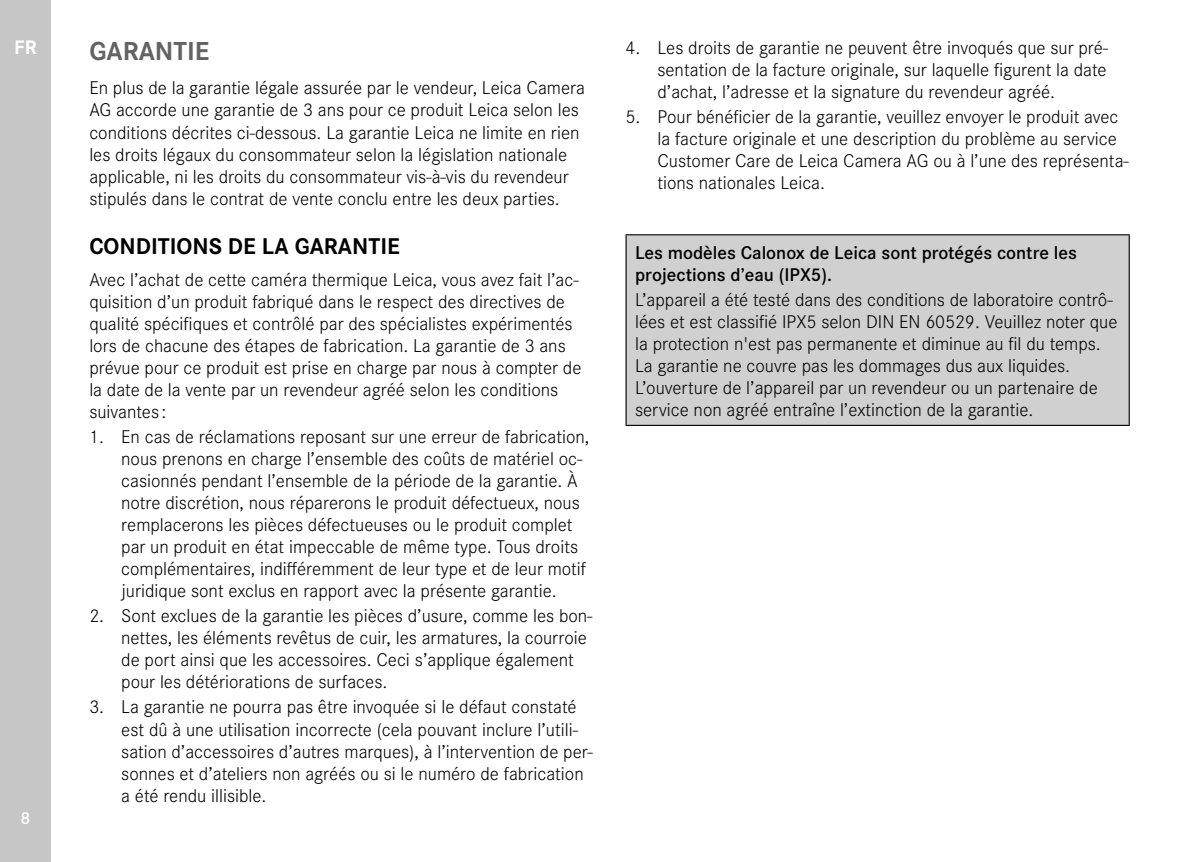
<style>
.page{position:relative;width:1200px;height:862px;background:#fff}
.page>*{position:absolute;margin:0;border:0;box-sizing:border-box;transform-origin:0 0}
.t1{font:700 27px "Corporate S";color:#646363}
.t2{font:700 23.62px "Corporate S";color:#000}
.t3{font:700 20.25px "Corporate S";color:#fff}
.t4{font:300 19.12px/22.1px "Corporate S";color:#000}
.t5{font:600 19.12px/22.1px "Corporate S";color:#000}
.t6{font:600 18px "Corporate S";color:#fff}
</style>
<div class="page">
<div style="left:0;top:0;width:51px;height:861px;background:#c6c6c6"></div>
<div style="left:626px;top:235px;width:502px;height:190px;background:#d0d0d0"></div>
<hr style="left:625px;top:234px;width:504px;height:1px;background:#000">
<hr style="left:625px;top:235px;width:1px;height:189px;background:#000">
<hr style="left:1128px;top:235px;width:1px;height:189px;background:#000">
<hr style="left:625px;top:424px;width:504px;height:1px;background:#000">
<p class="t3" style="left:14px;top:32px;width:24px">FR</p>
<p class="t6" style="left:21px;top:803px;width:11px">8</p>
<h1 class="t1" style="left:89px;top:29px;width:122px">GARANTIE</h1>
<p class="t4" style="left:89px;top:76px;width:497px">En plus de la garantie légale assurée par le vendeur, Leica Camera AG accorde une garantie de 3 ans pour ce produit Leica selon les conditions décrites ci-dessous. La garantie Leica ne limite en rien les droits légaux du consommateur selon la législation nationale applicable, ni les droits du consommateur vis-à-vis du revendeur stipulés dans le contrat de vente conclu entre les deux parties.</p>
<p class="t2" style="left:89px;top:227px;width:312px">CONDITIONS DE LA GARANTIE</p>
<p class="t4" style="left:89px;top:267px;width:493px">Avec l’achat de cette caméra thermique Leica, vous avez fait l’ac&shy;quisition d’un produit fabriqué dans le respect des directives de qualité spécifiques et contrôlé par des spécialistes expérimentés lors de chacune des étapes de fabrication. La garantie de 3 ans prévue pour ce produit est prise en charge par nous à compter de la date de la vente par un revendeur agréé selon les conditions suivantes :</p>
<p class="t4" style="left:121px;top:424px;width:469px;text-indent:-32px">1. En cas de réclamations reposant sur une erreur de fabrication, nous prenons en charge l’ensemble des coûts de matériel oc&shy;casionnés pendant l’ensemble de la période de la garantie. À notre discrétion, nous réparerons le produit défectueux, nous remplacerons les pièces défectueuses ou le produit complet par un produit en état impeccable de même type. Tous droits complémentaires, indifféremment de leur type et de leur motif juridique sont exclus en rapport avec la présente garantie.</p>
<p class="t4" style="left:121px;top:603px;width:473px;text-indent:-32px">2. Sont exclues de la garantie les pièces d’usure, comme les bon&shy;nettes, les éléments revêtus de cuir, les armatures, la courroie de port ainsi que les accessoires. Ceci s’applique également pour les détériorations de surfaces.</p>
<p class="t4" style="left:121px;top:694px;width:473px;text-indent:-32px">3. La garantie ne pourra pas être invoquée si le défaut constaté est dû à une utilisation incorrecte (cela pouvant inclure l’utili&shy;sation d’accessoires d’autres marques), à l’intervention de per&shy;sonnes et d’ateliers non agréés ou si le numéro de fabrication a été rendu illisible.</p>
<p class="t4" style="left:657px;top:35px;width:452px;text-align:justify;text-indent:-32px">4. Les droits de garantie ne peuvent être invoqués que sur pré&shy;sentation de la facture originale, sur laquelle figurent la date d’achat, l’adresse et la signature du revendeur agréé.</p>
<p class="t4" style="left:657px;top:104px;width:473px;text-indent:-32px">5. Pour bénéficier de la garantie, veuillez envoyer le produit avec la facture originale et une description du problème au service Customer Care de Leica Camera AG ou à l’une des représenta&shy;tions nationales Leica.</p>
<p class="t5" style="left:635px;top:240px;width:443px">Les modèles Calonox de Leica sont protégés contre les projections d’eau (IPX5).</p>
<p class="t4" style="left:635px;top:287px;width:484px">L’appareil a été testé dans des conditions de laboratoire contrô&shy;lées et est classifié IPX5 selon DIN EN 60529. Veuillez noter que la protection n'est pas permanente et diminue au fil du temps.<br>La garantie ne couvre pas les dommages dus aux liquides.<br>L’ouverture de l’appareil par un revendeur ou un partenaire de service non agréé entraîne l’extinction de la garantie.</p>
</div>
